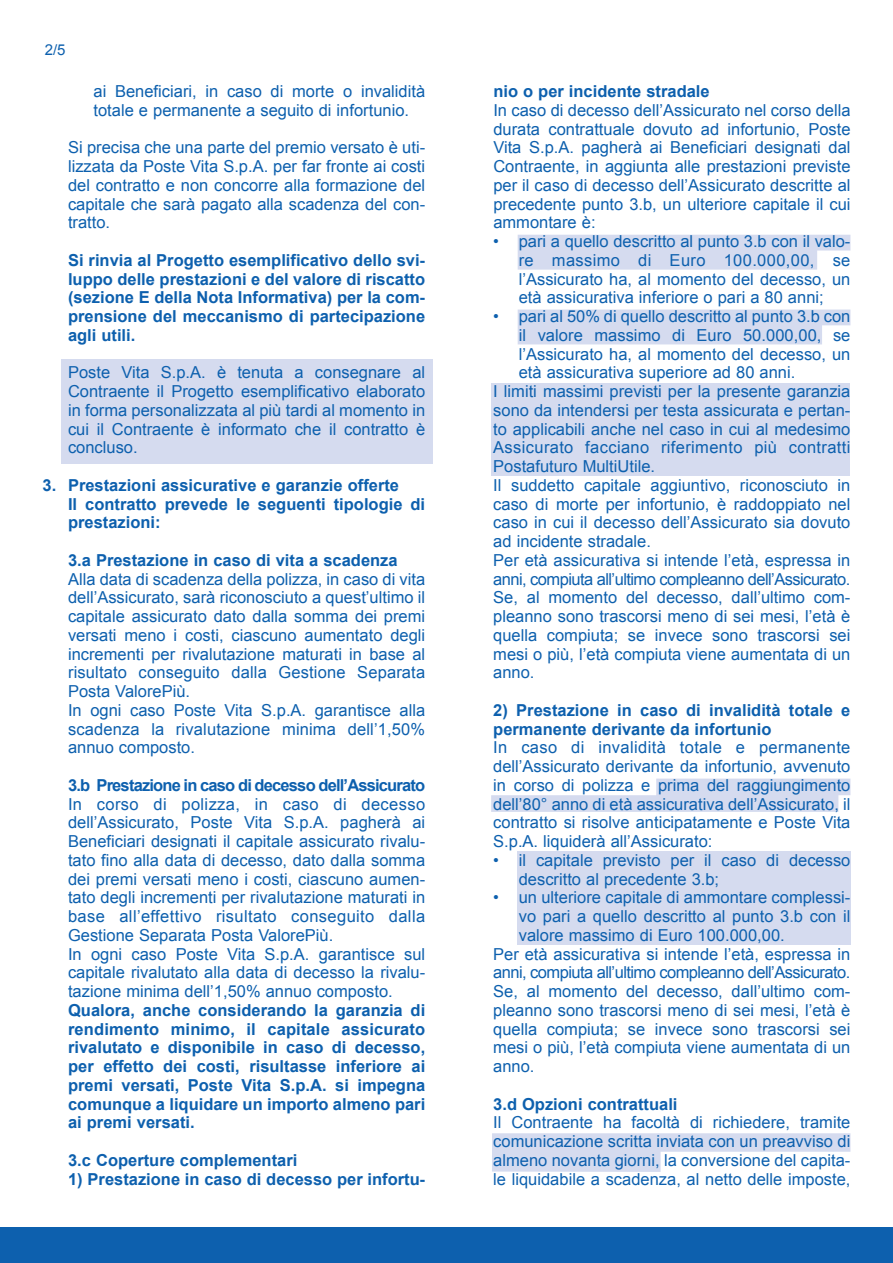
<style>
.page{position:relative;width:893px;height:1263px;background:#fff}
.page>*{position:absolute;margin:0;border:0;box-sizing:border-box;transform-origin:0 0}
.t1{font:16.5px/18.8px "Arial";color:#0d60ae;text-align:justify}
.t2{font:700 16.5px/18.8px "Arial";color:#0d60ae;text-align:justify}
.t3{font:16.5px "Arial";letter-spacing:-.035em;color:#0d60ae}
.t4{font:700 16.5px "Arial";letter-spacing:-.05em;color:#0d60ae}
.t5{font:16.5px "Arial";letter-spacing:.02em;color:#0d60ae}
.t6{font:15px "Arial";color:#0d60ae}
</style>
<div class="page">
<svg style="left:492px;top:1133px;width:358px;height:39px"></svg>
<div style="left:517px;top:852px;width:333px;height:93px;background:#d5dbef"></div>
<svg style="left:491px;top:779px;width:359px;height:33px"></svg>
<div style="left:491px;top:384px;width:359px;height:92px;background:#d5dbef"></div>
<svg style="left:518px;top:309px;width:332px;height:35px;background:#d7ddef"></svg>
<svg style="left:518px;top:235px;width:332px;height:35px;background:#d7ddef"></svg>
<div style="left:62px;top:359px;width:371px;height:104px;background:#d5dbef"></div>
<div style="left:0;top:1227px;width:893px;height:36px;background:#0d60ae"></div>
<p class="t6" style="left:45px;top:41px;width:22px">2/5</p>
<p class="t1" style="left:94px;top:82px;width:333px">ai Beneficiari, in caso di morte o invalidità totale e permanente a seguito di infortunio.</p>
<p class="t1" style="left:68px;top:138px;width:359px">Si precisa che una parte del premio versato è uti&shy;lizzata da poste Vita S.p.a. per far fronte ai costi del contratto e non concorre alla formazione del capitale che sarà pagato alla scadenza del con&shy;tratto.</p>
<p class="t2" style="left:68px;top:251px;width:359px">Si rinvia al Progetto esemplificativo dello svi&shy;luppo delle prestazioni e del valore di riscatto (sezione E della Nota Informativa) per la com&shy;prensione del meccanismo di partecipazione agli utili.</p>
<p class="t1" style="left:68px;top:363px;width:359px">poste Vita S.p.a. è tenuta a consegnare al Contraente il progetto esemplificativo elaborato in forma personalizzata al più tardi al momento in cui il Contraente è informato che il contratto è concluso.</p>
<p class="t2" style="left:68px;top:476px;width:359px;text-align:left;text-indent:-26px">3. Prestazioni assicurative e garanzie offerte<br>Il contratto prevede le seguenti tipologie di prestazioni:</p>
<p class="t2" style="left:68px;top:551px;width:331px">3.a Prestazione in caso di vita a scadenza</p>
<p class="t1" style="left:68px;top:569px;width:359px;text-align:left">alla data di scadenza della polizza, in caso di vita dell’assicurato, sarà riconosciuto a quest’ultimo il capitale assicurato dato dalla somma dei premi versati meno i costi, ciascuno aumentato degli incrementi per rivalutazione maturati in base al risultato conseguito dalla gestione Separata posta Valorepiù.<br>In ogni caso poste Vita S.p.a. garantisce alla scadenza la rivalutazione minima dell’1,50% annuo composto.</p>
<p class="t4" style="left:68px;top:776px;width:359px">3.b Prestazione in caso di decesso dell’Assicurato</p>
<p class="t1" style="left:68px;top:794px;width:359px;text-align:left">In corso di polizza, in caso di decesso dell’assicurato, poste Vita S.p.a. pagherà ai Beneficiari designati il capitale assicurato rivalu&shy;tato fino alla data di decesso, dato dalla somma dei premi versati meno i costi, ciascuno aumen&shy;tato degli incrementi per rivalutazione maturati in base all’effettivo risultato conseguito dalla gestione Separata posta Valorepiù.<br>In ogni caso poste Vita S.p.a. garantisce sul capitale rivalutato alla data di decesso la rivalu&shy;tazione minima dell’1,50% annuo composto.</p>
<p class="t2" style="left:68px;top:1001px;width:359px">Qualora, anche considerando la garanzia di rendimento minimo, il capitale assicurato rivalutato e disponibile in caso di decesso, per effetto dei costi, risultasse inferiore ai premi versati, Poste Vita S.p.A. si impegna comunque a liquidare un importo almeno pari ai premi versati.</p>
<p class="t2" style="left:68px;top:1151px;width:231px">3.c Coperture complementari</p>
<p class="t2" style="left:68px;top:1169px;width:359px">1) Prestazione in caso di decesso per infortu-</p>
<p class="t2" style="left:493px;top:82px;width:218px">nio o per incidente stradale</p>
<p class="t1" style="left:493px;top:101px;width:359px">In caso di decesso dell’assicurato nel corso della durata contrattuale dovuto ad infortunio, poste Vita S.p.a. pagherà ai Beneficiari designati dal Contraente, in aggiunta alle prestazioni previste per il caso di decesso dell’assicurato descritte al precedente punto 3.b, un ulteriore capitale il cui ammontare è:</p>
<p class="t1" style="left:519px;top:232px;width:333px;text-indent:-26px">• pari a quello descritto al punto 3.b con il valo&shy;re massimo di Euro 100.000,00, se l’assicurato ha, al momento del decesso, un età assicurativa inferiore o pari a 80 anni;</p>
<p class="t1" style="left:493px;top:307px;width:359px">• pari al 50% di quello descritto al punto 3.b con</p>
<p class="t1" style="left:519px;top:326px;width:333px">il valore massimo di Euro 50.000,00, se</p>
<p class="t1" style="left:519px;top:344px;width:333px">l’assicurato ha, al momento del decesso, un</p>
<p class="t1" style="left:519px;top:363px;width:278px">età assicurativa superiore ad 80 anni.</p>
<p class="t1" style="left:493px;top:382px;width:359px">I limiti massimi previsti per la presente garanzia</p>
<p class="t1" style="left:493px;top:401px;width:359px">sono da intendersi per testa assicurata e pertan-</p>
<p class="t1" style="left:493px;top:419px;width:359px">to applicabili anche nel caso in cui al medesimo</p>
<p class="t5" style="left:493px;top:438px;width:359px">assicurato facciano riferimento più contratti</p>
<p class="t1" style="left:493px;top:457px;width:163px">postafuturo MultiUtile.</p>
<p class="t1" style="left:493px;top:476px;width:359px">Il suddetto capitale aggiuntivo, riconosciuto in</p>
<p class="t1" style="left:493px;top:494px;width:359px">caso di morte per infortunio, è raddoppiato nel</p>
<p class="t1" style="left:493px;top:513px;width:359px">caso in cui il decesso dell’assicurato sia dovuto</p>
<p class="t1" style="left:493px;top:532px;width:159px">ad incidente stradale.</p>
<p class="t1" style="left:493px;top:551px;width:359px">per età assicurativa si intende l’età, espressa in</p>
<p class="t3" style="left:493px;top:570px;width:359px">anni, compiuta all’ultimo compleanno dell’assicurato.</p>
<p class="t1" style="left:493px;top:588px;width:359px">Se, al momento del decesso, dall’ultimo com-</p>
<p class="t1" style="left:493px;top:607px;width:359px">pleanno sono trascorsi meno di sei mesi, l’età è</p>
<p class="t1" style="left:493px;top:626px;width:359px">quella compiuta; se invece sono trascorsi sei</p>
<p class="t1" style="left:493px;top:644px;width:359px">mesi o più, l’età compiuta viene aumentata di un</p>
<p class="t1" style="left:493px;top:663px;width:43px">anno.</p>
<p class="t2" style="left:493px;top:701px;width:359px">2) Prestazione in caso di invalidità totale e permanente derivante da infortunio</p>
<p class="t1" style="left:493px;top:738px;width:359px">In caso di invalidità totale e permanente dell’assicurato derivante da infortunio, avvenuto in corso di polizza e prima del raggiungimento dell’80° anno di età assicurativa dell’assicurato, il contratto si risolve anticipatamente e poste Vita S.p.a. liquiderà all’assicurato:</p>
<p class="t1" style="left:519px;top:851px;width:333px;text-indent:-26px">• il capitale previsto per il caso di decesso descritto al precedente 3.b;</p>
<p class="t1" style="left:493px;top:888px;width:359px">• un ulteriore capitale di ammontare complessi-</p>
<p class="t1" style="left:519px;top:907px;width:333px">vo pari a quello descritto al punto 3.b con il</p>
<p class="t1" style="left:519px;top:926px;width:267px">valore massimo di Euro 100.000,00.</p>
<p class="t1" style="left:493px;top:944px;width:359px">per età assicurativa si intende l’età, espressa in</p>
<p class="t3" style="left:493px;top:963px;width:359px">anni, compiuta all’ultimo compleanno dell’assicurato.</p>
<p class="t1" style="left:493px;top:982px;width:359px">Se, al momento del decesso, dall’ultimo com-</p>
<p class="t1" style="left:493px;top:1001px;width:359px">pleanno sono trascorsi meno di sei mesi, l’età è</p>
<p class="t1" style="left:493px;top:1019px;width:359px">quella compiuta; se invece sono trascorsi sei</p>
<p class="t1" style="left:493px;top:1038px;width:359px">mesi o più, l’età compiuta viene aumentata di un</p>
<p class="t1" style="left:493px;top:1057px;width:43px">anno.</p>
<p class="t2" style="left:493px;top:1094px;width:186px">3.d opzioni contrattuali</p>
<p class="t1" style="left:493px;top:1113px;width:359px">Il Contraente ha facoltà di richiedere, tramite comunicazione scritta inviata con un preavviso di almeno novanta giorni, la conversione del capita&shy;le liquidabile a scadenza, al netto delle imposte,</p>
</div>
